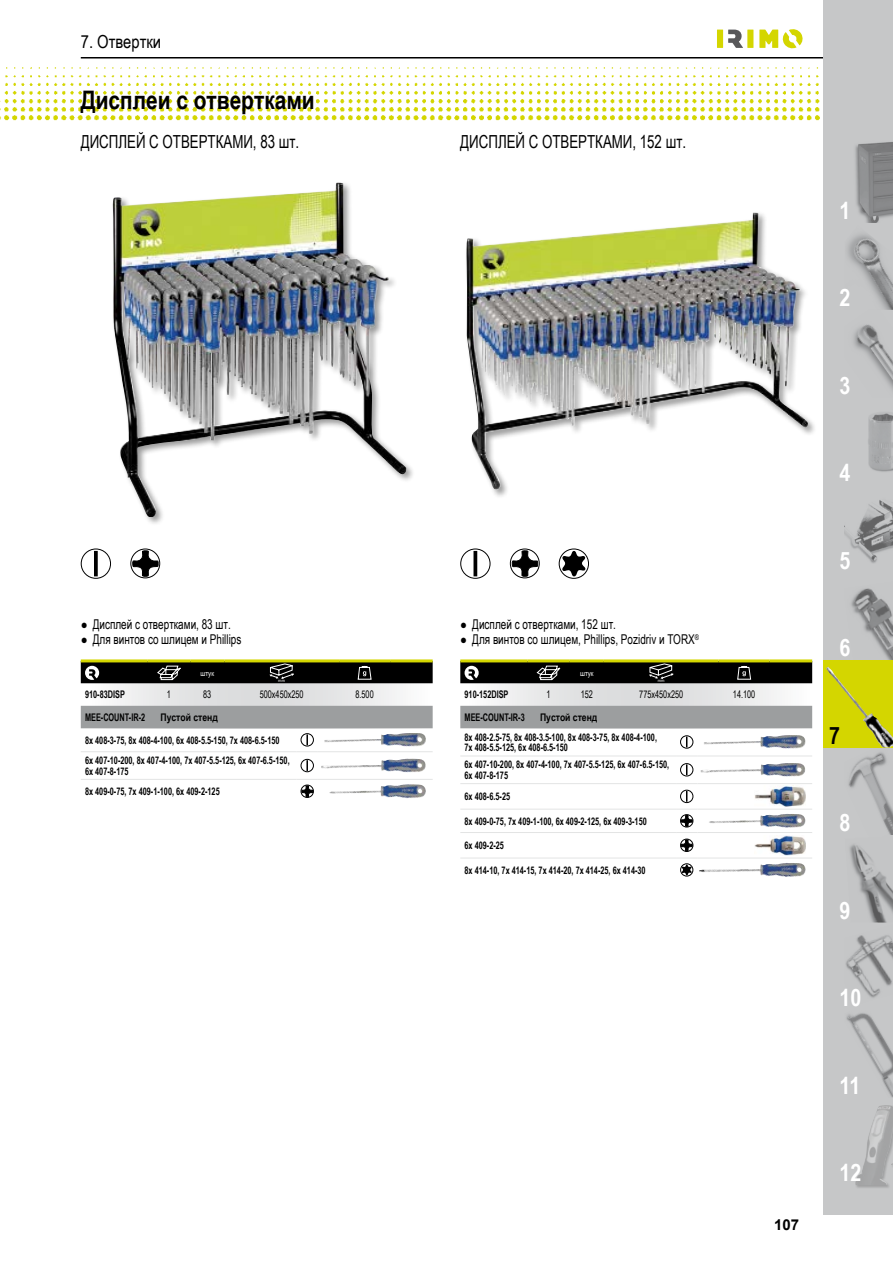
<style>
.page{position:relative;width:893px;height:1263px;background:#fff}
.page>*{position:absolute;margin:0;border:0;box-sizing:border-box;transform-origin:0 0}
.t1{font:700 25.5px "Arial Narrow";color:#000}
.t2{font:700 24px "Arial Narrow";color:#fff}
.t3{font:700 24px "Arial Narrow";color:#000}
.t4{font:18px "Arial Narrow";color:#000;scale:.9 1}
.t5{font:18px "Arial Narrow";color:#000}
.t6{font:700 15px "Arial";color:#000}
.t7{font:13.5px "Arial Narrow";color:#000;scale:.9 1}
.t8{font:700 10.5px/20.4px "Arial Narrow";color:#000;scale:.85 1}
.t9{font:10.5px "Arial Narrow";color:#000;scale:.85 1}
.t10{font:700 10.5px "Arial Narrow";color:#000}
.t11{font:7.5px "Arial Narrow";color:#fff}
.t12{font:4.05px "Arial";color:#fff}
.s1{font-size:12.75px}
</style>
<div class="page">
<hr style="left:81px;top:57px;width:812px;height:2px;background:#000">
<div style="left:823px;top:0;width:70px;height:1215px;background:#c6c7c8"></div>
<img style="left:847px;top:234px;width:46px;height:156px">
<img style="left:845px;top:747px;width:48px;height:251px">
<img style="left:846px;top:1013px;width:47px;height:84px">
<svg style="left:856px;top:1185px;width:33px;height:3px"></svg>
<img style="left:855px;top:1105px;width:38px;height:80px">
<img style="left:855px;top:142px;width:38px;height:80px">
<img style="left:868px;top:413px;width:25px;height:59px">
<img style="left:845px;top:500px;width:48px;height:63px">
<svg style="left:717px;top:29px;width:86px;height:20px"></svg>
<div style="left:823px;top:660px;width:70px;height:87px;background:#d4d600"></div>
<img style="left:826px;top:667px;width:67px;height:80px">
<img style="left:851px;top:588px;width:42px;height:72px">
<svg style="left:81px;top:683px;width:352px;height:23px"></svg>
<svg style="left:460px;top:683px;width:352px;height:23px"></svg>
<svg style="left:94px;top:551px;width:4px;height:25px"></svg>
<div style="left:81px;top:549px;width:30px;height:30px;border:1px solid #000;border-radius:50%"></div>
<svg style="left:473px;top:551px;width:4px;height:25px"></svg>
<div style="left:460px;top:549px;width:30px;height:30px;border:1px solid #000;border-radius:50%"></div>
<div style="left:130px;top:549px;width:30px;height:29px;border:1px solid #000;border-radius:50%"></div>
<svg style="left:132px;top:550px;width:27px;height:27px"></svg>
<div style="left:510px;top:549px;width:30px;height:29px;border:1px solid #000;border-radius:50%"></div>
<svg style="left:512px;top:550px;width:26px;height:27px"></svg>
<div style="left:559px;top:549px;width:30px;height:30px;border:1px solid #000;border-radius:50%"></div>
<svg style="left:561px;top:551px;width:25px;height:26px"></svg>
<img style="left:112px;top:183px;width:294px;height:334px">
<img style="left:466px;top:213px;width:342px;height:277px">
<div style="left:81px;top:706px;width:352px;height:22px;background:#9c9e9f"></div>
<div style="left:460px;top:706px;width:352px;height:22px;background:#9c9e9f"></div>
<img style="left:0;top:67px;width:820px;height:53px">
<hr style="left:81px;top:751px;width:216px;height:1px;background:#e3e4e4">
<svg style="left:297px;top:751px;width:21px;height:1px"></svg>
<hr style="left:318px;top:751px;width:115px;height:1px;background:#e3e4e4">
<hr style="left:81px;top:779px;width:216px;height:1px;background:#e3e4e4">
<svg style="left:297px;top:779px;width:21px;height:1px"></svg>
<hr style="left:318px;top:779px;width:115px;height:1px;background:#e3e4e4">
<svg style="left:306px;top:735px;width:2px;height:9px"></svg>
<div style="left:301px;top:733px;width:13px;height:13px;border:1px solid #000;border-radius:50%"></div>
<img style="left:324px;top:733px;width:102px;height:14px">
<svg style="left:306px;top:761px;width:2px;height:9px"></svg>
<div style="left:301px;top:759px;width:13px;height:13px;border:1px solid #000;border-radius:50%"></div>
<img style="left:321px;top:759px;width:105px;height:14px">
<div style="left:301px;top:785px;width:13px;height:13px;border:1px solid #000;border-radius:50%"></div>
<svg style="left:302px;top:786px;width:11px;height:11px"></svg>
<img style="left:329px;top:784px;width:97px;height:14px">
<hr style="left:460px;top:756px;width:216px;height:1px;background:#e3e4e4">
<svg style="left:676px;top:756px;width:21px;height:1px"></svg>
<hr style="left:697px;top:756px;width:115px;height:1px;background:#e3e4e4">
<hr style="left:460px;top:783px;width:216px;height:1px;background:#e3e4e4">
<svg style="left:676px;top:783px;width:21px;height:1px"></svg>
<hr style="left:697px;top:783px;width:115px;height:1px;background:#e3e4e4">
<hr style="left:460px;top:809px;width:216px;height:1px;background:#e3e4e4">
<hr style="left:697px;top:809px;width:115px;height:1px;background:#e3e4e4">
<hr style="left:460px;top:832px;width:216px;height:1px;background:#e3e4e4">
<svg style="left:676px;top:832px;width:21px;height:1px"></svg>
<hr style="left:697px;top:832px;width:115px;height:1px;background:#e3e4e4">
<hr style="left:460px;top:858px;width:216px;height:1px;background:#e3e4e4">
<hr style="left:697px;top:858px;width:115px;height:1px;background:#e3e4e4">
<div style="left:680px;top:736px;width:13px;height:12px;border:1px solid #000;border-radius:50%"></div>
<img style="left:704px;top:735px;width:102px;height:14px">
<div style="left:680px;top:763px;width:13px;height:13px;border:1px solid #000;border-radius:50%"></div>
<img style="left:700px;top:763px;width:105px;height:14px">
<div style="left:680px;top:790px;width:13px;height:13px;border:1px solid #000;border-radius:50%"></div>
<img style="left:755px;top:786px;width:51px;height:21px">
<div style="left:680px;top:814px;width:13px;height:13px;border:1px solid #000;border-radius:50%"></div>
<svg style="left:676px;top:809px;width:21px;height:17px"></svg>
<img style="left:709px;top:814px;width:97px;height:14px">
<div style="left:680px;top:839px;width:13px;height:13px;border:1px solid #000;border-radius:50%"></div>
<svg style="left:681px;top:840px;width:11px;height:11px"></svg>
<img style="left:755px;top:835px;width:51px;height:20px">
<div style="left:680px;top:863px;width:13px;height:13px;border:1px solid #000;border-radius:50%"></div>
<svg style="left:676px;top:858px;width:21px;height:17px"></svg>
<img style="left:699px;top:863px;width:107px;height:14px">
<hr style="left:81px;top:659px;width:67px;height:3px;background:#d4d600">
<hr style="left:148px;top:659px;width:42px;height:3px;background:#d4d600">
<hr style="left:190px;top:659px;width:34px;height:3px;background:#d4d600">
<hr style="left:224px;top:659px;width:115px;height:3px;background:#d4d600">
<hr style="left:339px;top:659px;width:51px;height:3px;background:#d4d600">
<hr style="left:390px;top:659px;width:43px;height:3px;background:#d4d600">
<svg style="left:81px;top:661px;width:352px;height:22px;background:#1b1b0d"></svg>
<hr style="left:460px;top:659px;width:67px;height:3px;background:#d4d600">
<hr style="left:527px;top:659px;width:43px;height:3px;background:#d4d600">
<hr style="left:570px;top:659px;width:34px;height:3px;background:#d4d600">
<hr style="left:604px;top:659px;width:115px;height:3px;background:#d4d600">
<hr style="left:719px;top:659px;width:51px;height:3px;background:#d4d600">
<hr style="left:770px;top:659px;width:42px;height:3px;background:#d4d600">
<svg style="left:460px;top:661px;width:352px;height:22px;background:#1b1b0d"></svg>
<h3 class="t5" style="left:81px;top:29px;width:82px">7. Отвертки</h3>
<h1 class="t1" style="left:81px;top:80px;width:235px">Дисплеи с отвертками</h1>
<h3 class="t4" style="left:81px;top:129px;width:244px">ДИСПЛЕЙ С ОТВЕРТКАМИ, 83 шт.</h3>
<h3 class="t4" style="left:460px;top:129px;width:252px">ДИСПЛЕЙ С ОТВЕРТКАМИ, 152 шт.</h3>
<p class="t7" style="left:81px;top:614px;width:168px"><span class="s1">●</span> Дисплей с отвертками, 83 шт.</p>
<p class="t7" style="left:81px;top:629px;width:180px"><span class="s1">●</span> Для винтов со шлицем и Phillips</p>
<p class="t7" style="left:460px;top:614px;width:174px"><span class="s1">●</span> Дисплей с отвертками, 152 шт.</p>
<p class="t7" style="left:460px;top:629px;width:267px"><span class="s1">●</span> Для винтов со шлицем, Phillips, Pozidriv и TORX<sup>®</sup></p>
<p class="t11" style="left:201px;top:667px;width:15px">штук</p>
<p class="t11" style="left:580px;top:667px;width:15px">штук</p>
<p class="t12" style="left:278px;top:678px;width:8px">mm</p>
<p class="t12" style="left:658px;top:678px;width:8px">mm</p>
<p class="t8" style="left:85px;top:684px;width:48px">910-83DISP</p>
<p class="t9" style="left:167px;top:687px;width:6px">1</p>
<p class="t9" style="left:203px;top:687px;width:11px">83</p>
<p class="t9" style="left:260px;top:687px;width:53px">500x450x250</p>
<p class="t9" style="left:355px;top:687px;width:23px">8.500</p>
<p class="t8" style="left:85px;top:706px;width:72px">MEE-COUNT-IR-2</p>
<p class="t10" style="left:161px;top:709px;width:59px">Пустой стенд</p>
<p class="t8" style="left:465px;top:684px;width:53px">910-152DISP</p>
<p class="t9" style="left:546px;top:687px;width:6px">1</p>
<p class="t9" style="left:581px;top:687px;width:16px">152</p>
<p class="t9" style="left:639px;top:687px;width:53px">775x450x250</p>
<p class="t9" style="left:733px;top:687px;width:28px">14.100</p>
<p class="t8" style="left:465px;top:706px;width:72px">MEE-COUNT-IR-3</p>
<p class="t10" style="left:540px;top:709px;width:59px">Пустой стенд</p>
<p class="t8" style="left:85px;top:729px;width:242px">8x 408-3-75, 8x 408-4-100, 6x 408-5.5-150, 7x 408-6.5-150<br>6x 407-10-200, 8x 407-4-100, 7x 407-5.5-125, 6x 407-6.5-150,</p>
<p class="t8" style="left:85px;top:760px;width:160px">6x 407-8-175<br>8x 409-0-75, 7x 409-1-100, 6x 409-2-125</p>
<p class="t8" style="left:465px;top:731px;width:228px;line-height:10.5px">8x 408-2.5-75, 8x 408-3.5-100, 8x 408-3-75, 8x 408-4-100,<br>7x 408-5.5-125, 6x 408-6.5-150</p>
<p class="t8" style="left:465px;top:759px;width:242px;line-height:10.5px">6x 407-10-200, 8x 407-4-100, 7x 407-5.5-125, 6x 407-6.5-150,<br>6x 407-8-175</p>
<p class="t8" style="left:465px;top:786px;width:55px">6x 408-6.5-25</p>
<p class="t8" style="left:465px;top:810px;width:216px">8x 409-0-75, 7x 409-1-100, 6x 409-2-125, 6x 409-3-150</p>
<p class="t8" style="left:465px;top:835px;width:48px">6x 409-2-25</p>
<p class="t8" style="left:465px;top:859px;width:215px">8x 414-10, 7x 414-15, 7x 414-20, 7x 414-25, 6x 414-30</p>
<h3 class="t6" style="left:774px;top:1215px;width:27px">107</h3>
<h2 class="t2" style="left:839px;top:192px;width:12px">1</h2>
<h2 class="t2" style="left:839px;top:279px;width:12px">2</h2>
<h2 class="t2" style="left:839px;top:367px;width:12px">3</h2>
<h2 class="t2" style="left:839px;top:454px;width:12px">4</h2>
<h2 class="t2" style="left:839px;top:542px;width:12px">5</h2>
<h2 class="t2" style="left:839px;top:629px;width:12px">6</h2>
<h2 class="t3" style="left:829px;top:717px;width:12px">7</h2>
<h2 class="t2" style="left:839px;top:805px;width:12px">8</h2>
<h2 class="t2" style="left:839px;top:892px;width:12px">9</h2>
<h2 class="t2" style="left:839px;top:980px;width:23px">10</h2>
<h2 class="t2" style="left:839px;top:1067px;width:22px">11</h2>
<h2 class="t2" style="left:839px;top:1155px;width:23px">12</h2>
</div>
